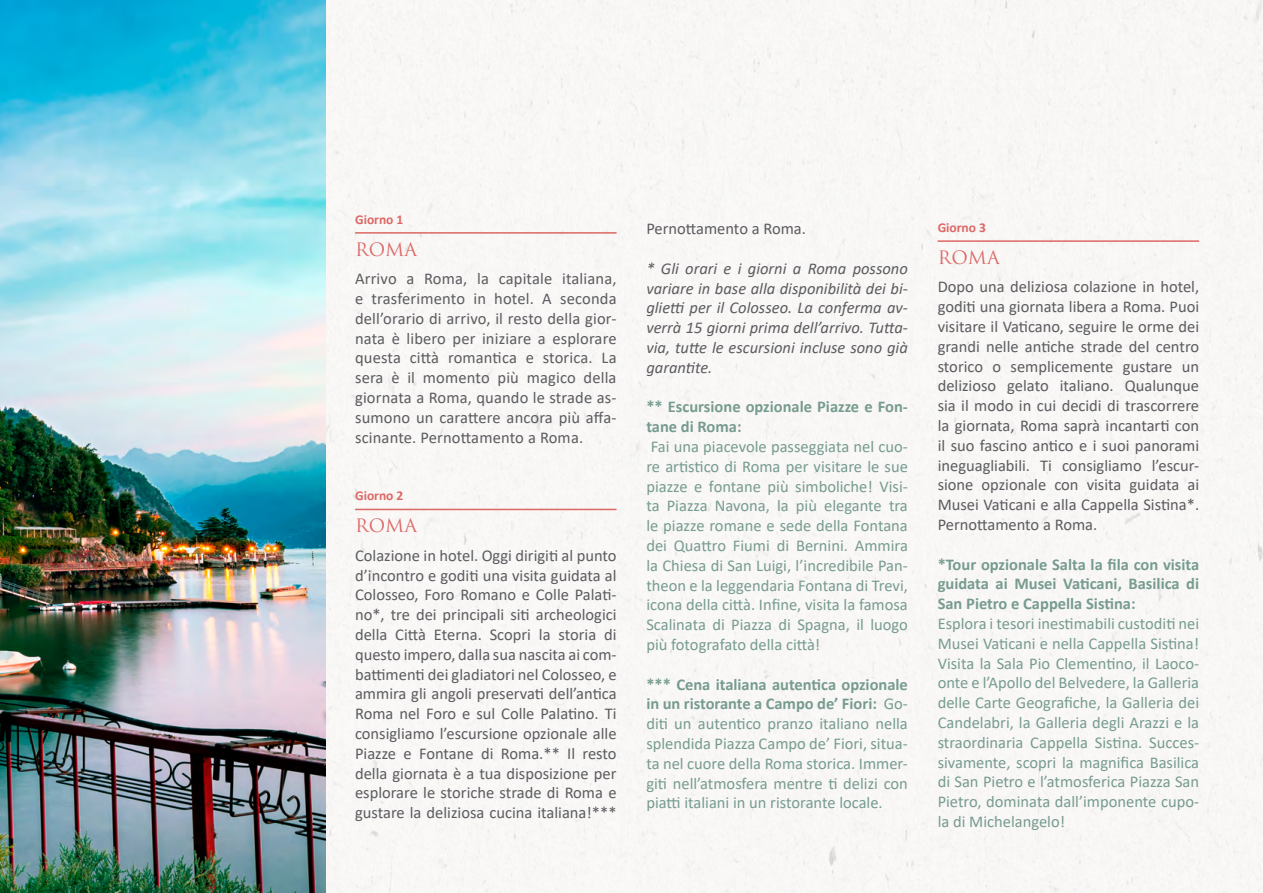
<style>
.page{position:relative;width:1263px;height:893px;background:#fff}
.page>*{position:absolute;margin:0;border:0;box-sizing:border-box;transform-origin:0 0}
.t1{font:18px "Trajan Pro";letter-spacing:.015em;color:#dc6865}
.t2{font:16.5px/19.8px "Calibri";color:#5c5b5f;text-align:justify}
.t3{font:16.5px/19.8px "Calibri";color:#779b90;text-align:justify}
.t4{font:italic 16.5px/19.8px "Calibri";color:#5c5b5f;text-align:justify}
.t5{font:700 16.5px/19.8px "Calibri";color:#779b90}
.t6{font:700 13.5px "Calibri";color:#dc6865}
.s1{font-weight:700}
</style>
<div class="page">
<div style="left:325px;top:0;width:938px;height:893px;background:#f9f7f6"></div>
<img style="left:0;top:0;width:325px;height:893px">
<hr style="left:355px;top:232px;width:262px;height:2px;background:#dc6865">
<hr style="left:355px;top:509px;width:262px;height:1px;background:#dc6865">
<hr style="left:938px;top:240px;width:261px;height:2px;background:#dc6865">
<p class="t6" style="left:355px;top:210px;width:50px">Giorno 1</p>
<p class="t1" style="left:355px;top:238px;width:63px">ROMA</p>
<p class="t2" style="left:355px;top:268px;width:263px">Arrivo a Roma, la capitale italiana, e trasferimento in hotel. A seconda dell’orario di arrivo, il resto della gior&shy;nata è libero per iniziare a esplorare questa città romantica e storica. La sera è il momento più magico della giornata a Roma, quando le strade as&shy;sumono un carattere ancora più affa&shy;scinante. Pernottamento a Roma.</p>
<p class="t6" style="left:355px;top:486px;width:50px">Giorno 2</p>
<p class="t1" style="left:355px;top:514px;width:63px">ROMA</p>
<p class="t2" style="left:355px;top:545px;width:263px">Colazione in hotel. Oggi dirigiti al punto d’incontro e goditi una visita guidata al Colosseo, Foro Romano e Colle Palati&shy;no*, tre dei principali siti archeologici della Città Eterna. Scopri la storia di questo impero, dalla sua nascita ai com&shy;battimenti dei gladiatori nel Colosseo, e ammira gli angoli preservati dell’antica Roma nel Foro e sul Colle Palatino. Ti consigliamo l’escursione opzionale alle Piazze e Fontane di Roma.** Il resto della giornata è a tua disposizione per esplorare le storiche strade di Roma e gustare la deliziosa cucina italiana!***</p>
<p class="t2" style="left:646px;top:218px;width:161px">Pernottamento a Roma.</p>
<p class="t4" style="left:646px;top:258px;width:263px">* Gli orari e i giorni a Roma possono variare in base alla disponibilità dei bi&shy;glietti per il Colosseo. La conferma av&shy;verrà 15 giorni prima dell’arrivo. Tutta&shy;via, tutte le escursioni incluse sono già garantite.</p>
<p class="t5" style="left:646px;top:397px;width:263px">** Escursione opzionale Piazze e Fon&shy;tane di Roma:</p>
<p class="t3" style="left:646px;top:436px;width:263px">Fai una piacevole passeggiata nel cuo&shy;re artistico di Roma per visitare le sue piazze e fontane più simboliche! Visi&shy;ta Piazza Navona, la più elegante tra le piazze romane e sede della Fontana dei Quattro Fiumi di Bernini. Ammira la Chiesa di San Luigi, l’incredibile Pan&shy;theon e la leggendaria Fontana di Trevi, icona della città. Infine, visita la famosa Scalinata di Piazza di Spagna, il luogo più fotografato della città!</p>
<p class="t3" style="left:646px;top:674px;width:263px"><span class="s1">*** Cena italiana autentica opzionale in un ristorante a Campo de’ Fiori:</span> Go&shy;diti un autentico pranzo italiano nella splendida Piazza Campo de’ Fiori, situa&shy;ta nel cuore della Roma storica. Immer&shy;giti nell’atmosfera mentre ti delizi con piatti italiani in un ristorante locale.</p>
<p class="t6" style="left:938px;top:218px;width:50px">Giorno 3</p>
<p class="t1" style="left:938px;top:246px;width:63px">ROMA</p>
<p class="t2" style="left:938px;top:277px;width:263px">Dopo una deliziosa colazione in hotel, goditi una giornata libera a Roma. Puoi visitare il Vaticano, seguire le orme dei grandi nelle antiche strade del centro storico o semplicemente gustare un delizioso gelato italiano. Qualunque sia il modo in cui decidi di trascorrere la giornata, Roma saprà incantarti con il suo fascino antico e i suoi panorami ineguagliabili. Ti consigliamo l’escur&shy;sione opzionale con visita guidata ai Musei Vaticani e alla Cappella Sistina*.<br>Pernottamento a Roma.</p>
<p class="t5" style="left:938px;top:554px;width:263px;text-align:justify">*Tour opzionale Salta la fila con visita guidata ai Musei Vaticani, Basilica di San Pietro e Cappella Sistina:</p>
<p class="t3" style="left:938px;top:613px;width:263px">Esplora i tesori inestimabili custoditi nei Musei Vaticani e nella Cappella Sistina!<br>Visita la Sala Pio Clementino, il Laoco&shy;onte e l’Apollo del Belvedere, la Galleria delle Carte Geografiche, la Galleria dei Candelabri, la Galleria degli Arazzi e la straordinaria Cappella Sistina. Succes&shy;sivamente, scopri la magnifica Basilica di San Pietro e l’atmosferica Piazza San Pietro, dominata dall’imponente cupo&shy;la di Michelangelo!</p>
</div>
